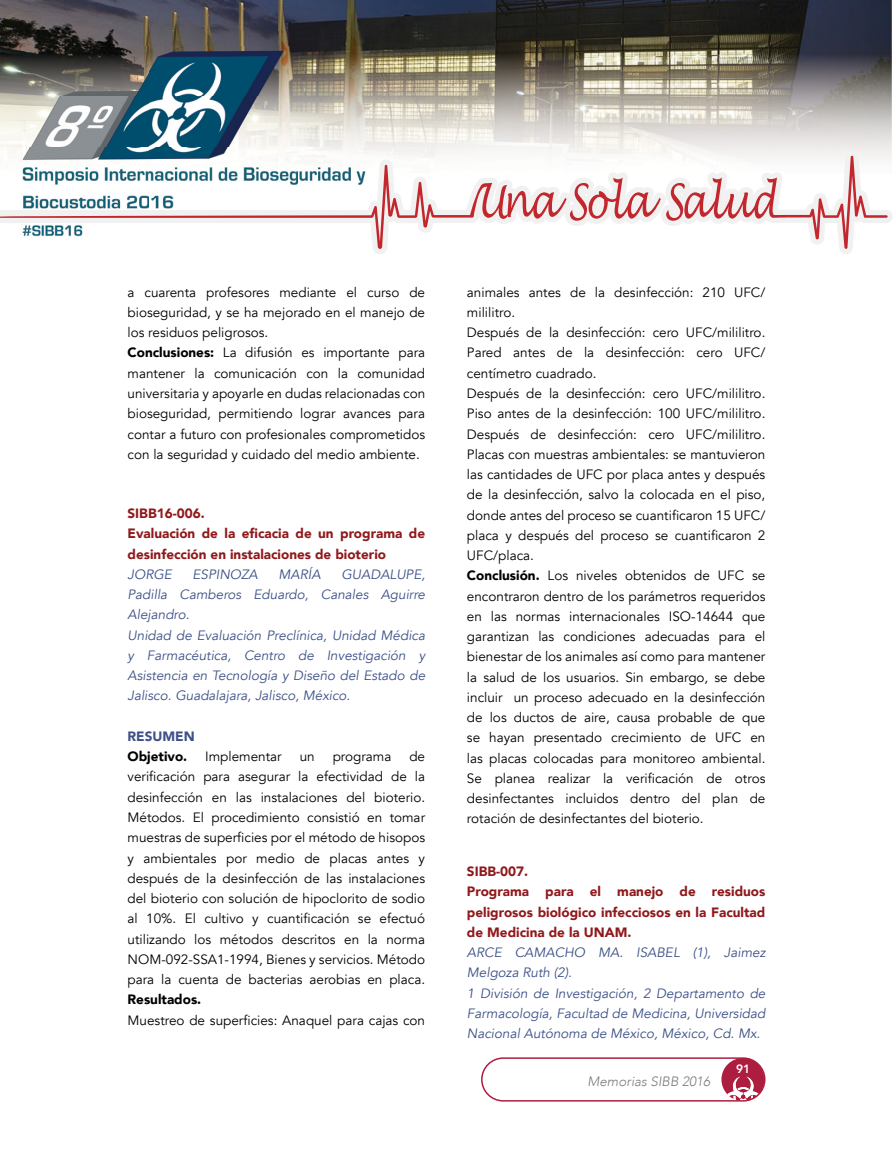
<style>
.page{position:relative;width:893px;height:1170px;background:#fff}
.page>*{position:absolute;margin:0;border:0;box-sizing:border-box;transform-origin:0 0}
.t1{font:13.5px/20.2px "Avenir";color:#000}
.t2{font:italic 13.5px/20.2px "Avenir";color:#3d5188}
.t3{font:900 13.5px/20.2px "Avenir";color:#90191c}
.t4{font:900 13.5px "Avenir";color:#000}
.t5{font:italic 300 13.5px "Avenir";color:#7b7c7f}
.t6{font:900 13.5px "Avenir";color:#3d5188}
.t7{font:800 12px "Avenir";color:#fff}
.s1{font-weight:900}
</style>
<div class="page">
<img style="left:0;top:0;width:892px;height:150px">
<img style="left:0;top:32px;width:398px;height:118px">
<svg style="left:10px;top:150px;width:883px;height:104px"></svg>
<svg style="left:0;top:156px;width:888px;height:93px"></svg>
<svg style="left:721px;top:1058px;width:43px;height:42px"></svg>
<div style="left:481px;top:1057px;width:284px;height:44px;border:2px solid #ad1d3f;border-radius:21px"></div>
<p class="t1" style="left:128px;top:282px;width:299px">a cuarenta profesores mediante el curso de bioseguridad, y se ha mejorado en el manejo de los residuos peligrosos.<br><span class="s1">Conclusiones:</span> La difusión es importante para mantener la comunicación con la comunidad universitaria y apoyarle en dudas relacionadas con bioseguridad, permitiendo lograr avances para contar a futuro con profesionales comprometidos con la seguridad y cuidado del medio ambiente.</p>
<p class="t3" style="left:128px;top:503px;width:299px">SIBB16-006.<br>Evaluación de la eficacia de un programa de desinfección en instalaciones de bioterio</p>
<p class="t2" style="left:128px;top:564px;width:46px">JORGE</p>
<p class="t2" style="left:193px;top:564px;width:67px">ESPINOZA</p>
<p class="t2" style="left:279px;top:564px;width:44px">MARÍA</p>
<p class="t2" style="left:128px;top:564px;width:299px;text-indent:214px">GUADALUPE, Padilla Camberos Eduardo, Canales Aguirre Alejandro.<br>Unidad de Evaluación Preclínica, Unidad Médica y Farmacéutica, Centro de Investigación y Asistencia en Tecnología y Diseño del Estado de Jalisco. Guadalajara, Jalisco, México.</p>
<p class="t6" style="left:128px;top:724px;width:69px">RESUMEN</p>
<p class="t4" style="left:128px;top:744px;width:61px">Objetivo.</p>
<p class="t1" style="left:205px;top:746px;width:78px">Implementar</p>
<p class="t1" style="left:300px;top:746px;width:17px">un</p>
<p class="t1" style="left:333px;top:746px;width:60px">programa</p>
<p class="t1" style="left:128px;top:746px;width:299px;text-align:justify;text-indent:282px">de verificación para asegurar la efectividad de la desinfección en las instalaciones del bioterio.<br>Métodos. El procedimiento consistió en tomar muestras de superficies por el método de hisopos y ambientales por medio de placas antes y después de la desinfección de las instalaciones del bioterio con solución de hipoclorito de sodio al 10%. El cultivo y cuantificación se efectuó utilizando los métodos descritos en la norma NOM-092-SSA1-1994, Bienes y servicios. Método para la cuenta de bacterias aerobias en placa.</p>
<p class="t4" style="left:128px;top:987px;width:75px">Resultados.</p>
<p class="t1" style="left:128px;top:1009px;width:299px">Muestreo de superficies: Anaquel para cajas con</p>
<p class="t1" style="left:467px;top:282px;width:300px">animales antes de la desinfección: 210 UFC/ mililitro.<br>Después de la desinfección: cero UFC/mililitro.<br>Pared antes de la desinfección: cero UFC/ centímetro cuadrado.<br>Después de la desinfección: cero UFC/mililitro.<br>Piso antes de la desinfección: 100 UFC/mililitro.<br>Después de desinfección: cero UFC/mililitro.<br>Placas con muestras ambientales: se mantuvieron las cantidades de UFC por placa antes y después de la desinfección, salvo la colocada en el piso, donde antes del proceso se cuantificaron 15 UFC/ placa y después del proceso se cuantificaron 2<br>UFC/placa.<br><span class="s1">Conclusión.</span> Los niveles obtenidos de UFC se encontraron dentro de los parámetros requeridos en las normas internacionales ISO-14644 que garantizan las condiciones adecuadas para el bienestar de los animales así como para mantener la salud de los usuarios. Sin embargo, se debe incluir un proceso adecuado en la desinfección de los ductos de aire, causa probable de que se hayan presentado crecimiento de UFC en las placas colocadas para monitoreo ambiental.<br>Se planea realizar la verificación de otros desinfectantes incluidos dentro del plan de rotación de desinfectantes del bioterio.</p>
<p class="t3" style="left:467px;top:860px;width:300px">SIBB-007.<br>Programa para el manejo de residuos peligrosos biológico infecciosos en la Facultad de Medicina de la UNAM.</p>
<p class="t2" style="left:467px;top:942px;width:300px">ARCE CAMACHO MA. ISABEL (1), Jaimez Melgoza Ruth (2).<br>1 División de Investigación, 2 Departamento de Farmacología, Facultad de Medicina, Universidad Nacional Autónoma de México, México, Cd. Mx.</p>
<p class="t5" style="left:587px;top:1072px;width:124px">Memorias SIBB 2016</p>
<p class="t7" style="left:736px;top:1058px;width:16px">91</p>
</div>
